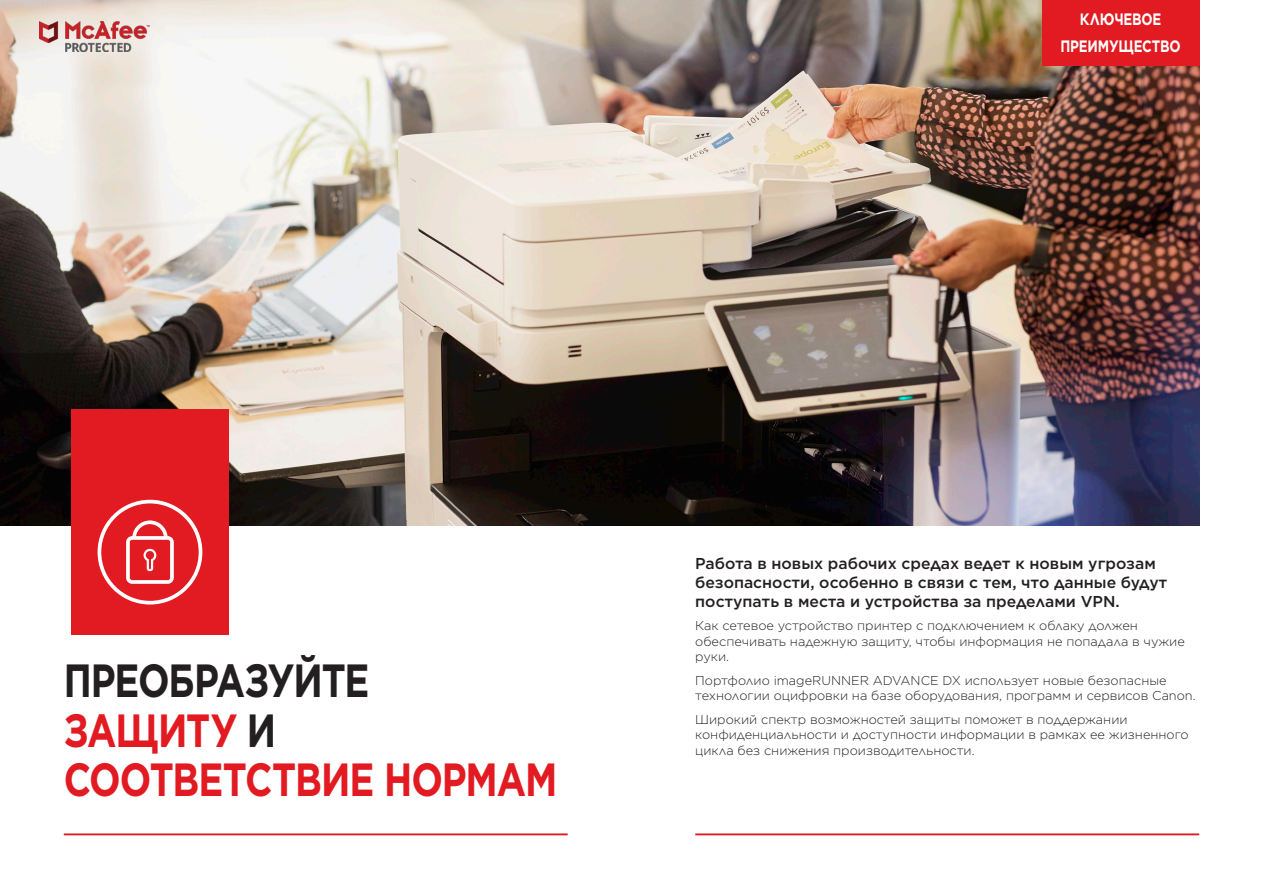
<style>
.page{position:relative;width:1263px;height:893px;background:#fff}
.page>*{position:absolute;margin:0;border:0;box-sizing:border-box;transform-origin:0 0}
.Subheading_BLACK{font:700 46.5px/49.5px "Gotham";letter-spacing:-.03em;color:#e21a21;scale:.8 1}
.Subheading_BLACK-2{font:700 16.5px/27px "Gotham";letter-spacing:-.015em;color:#fff;text-align:center;scale:.8 1}
.Body{font:500 15.75px/18.9px "Gotham";color:#231f20}
.Body-2{font:300 12.75px/15.3px "Gotham";color:#231f20}
.s1{color:#231f20}
</style>
<div class="page">
<hr style="left:64px;top:833px;width:504px;height:2px;background:#e21a21">
<hr style="left:695px;top:833px;width:504px;height:2px;background:#e21a21">
<img style="left:0;top:0;width:1199px;height:525px">
<div style="left:71px;top:410px;width:158px;height:225px;background:#e21a21"></div>
<div style="left:1042px;top:0;width:157px;height:65px;background:#e21a21"></div>
<svg style="left:9px;top:0;width:167px;height:82px"></svg>
<img style="left:39px;top:21px;width:111px;height:31px">
<svg style="left:98px;top:500px;width:104px;height:104px"></svg>
<p class="Subheading_BLACK-2" style="left:1060px;top:6px;width:152px">КЛЮЧЕВОЕ<br>ПРЕИМУЩЕСТВО</p>
<p class="Subheading_BLACK" style="left:64px;top:656px;width:619px"><span class="s1">ПРЕОБРАЗУЙТЕ<br></span>ЗАЩИТУ <span class="s1">И<br></span>СООТВЕТСТВИЕ НОРМАМ</p>
<p class="Body" style="left:695px;top:554px;width:474px">Работа в новых рабочих средах ведет к новым угрозам безопасности, особенно в связи с тем, что данные будут поступать в места и устройства за пределами VPN.</p>
<p class="Body-2" style="left:695px;top:618px;width:491px">Как сетевое устройство принтер с подключением к облаку должен обеспечивать надежную защиту, чтобы информация не попадала в чужие руки.</p>
<p class="Body-2" style="left:695px;top:672px;width:502px">Портфолио imageRUNNER ADVANCE DX использует новые безопасные технологии оцифровки на базе оборудования, программ и сервисов Canon.</p>
<p class="Body-2" style="left:695px;top:711px;width:495px">Широкий спектр возможностей защиты поможет в поддержании конфиденциальности и доступности информации в рамках ее жизненного цикла без снижения производительности.</p>
</div>
